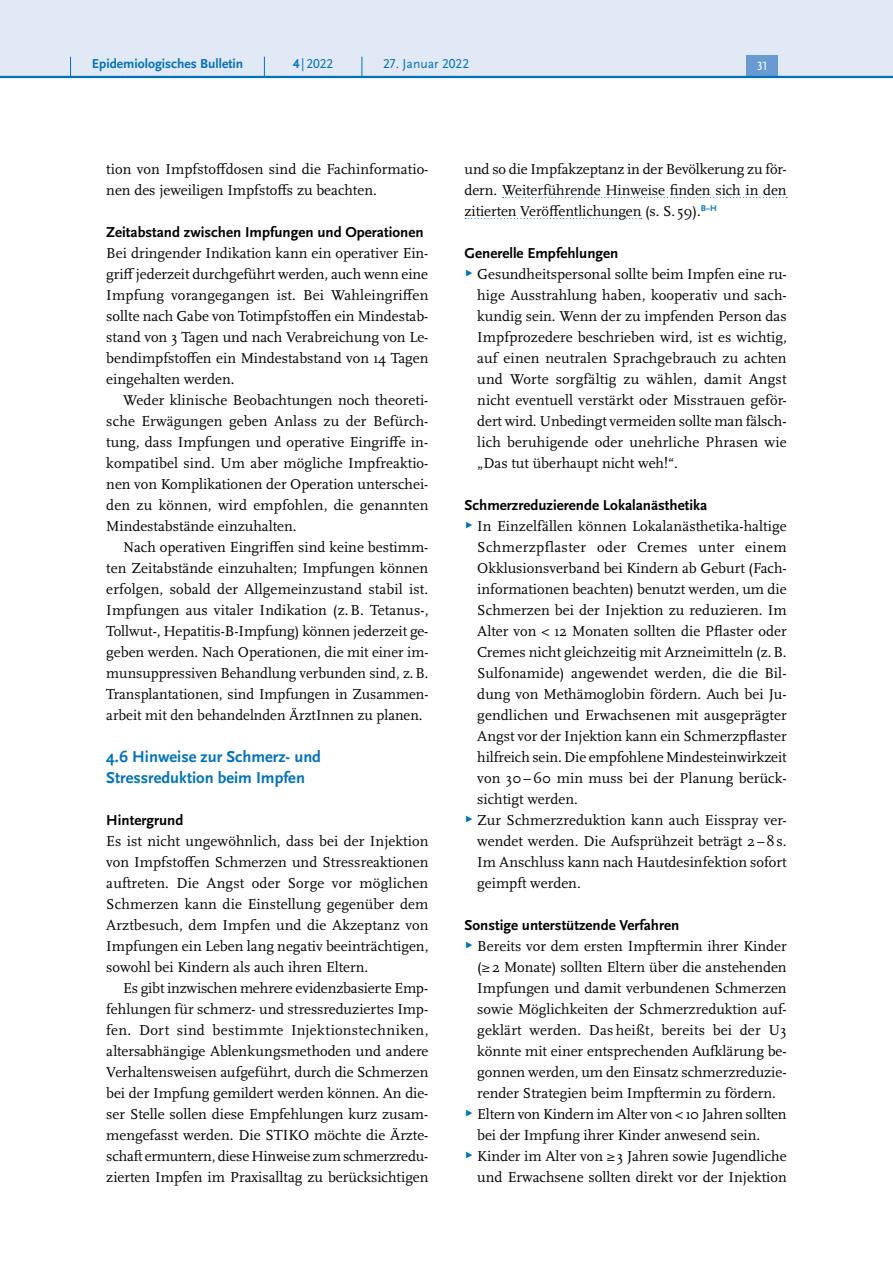
<style>
.page{position:relative;width:893px;height:1263px;background:#fff}
.page>*{position:absolute;margin:0;border:0;box-sizing:border-box;transform-origin:0 0}
.t1{font:700 16.5px/21px "Scala Sans Pro";color:#0072bc}
.P_-_Fließtext{font:15px/21px "Scala Pro";color:#000;text-align:justify}
.t2{font:700 15px "Scala Sans Pro";color:#000}
.t3{font:700 13.5px "Scala Sans Pro";color:#0072bc}
.t4{font:13.5px "Scala Sans Pro";color:#0072bc}
.t5{font:12.45px "Scala Sans Pro";color:#fff}
.s1{font-weight:700}
.s2{font-family:"Scala Sans Pro";font-size:9px;color:#0072bc}
</style>
<div class="page">
<svg style="left:503px;top:197px;width:284px;height:1px"></svg>
<svg style="left:465px;top:218px;width:177px;height:1px"></svg>
<div style="left:0;top:0;width:893px;height:77px;background:#e1e8f6"></div>
<div style="left:746px;top:55px;width:32px;height:21px;background:#679bd2"></div>
<hr style="left:0;top:76px;width:893px;height:2px;background:#0072bc">
<svg style="left:70px;top:57px;width:1px;height:19px"></svg>
<svg style="left:264px;top:57px;width:1px;height:19px"></svg>
<svg style="left:362px;top:57px;width:1px;height:19px"></svg>
<p class="t3" style="left:92px;top:55px;width:153px">Epidemiologisches Bulletin</p>
<p class="t4" style="left:293px;top:55px;width:42px"><span class="s1">4</span> |2022</p>
<p class="t5" style="left:757px;top:59px;width:12px">31</p>
<p class="t4" style="left:383px;top:55px;width:87px">27. Januar 2022</p>
<p class="P_-_Fließtext" style="left:106px;top:158px;width:324px">tion von Impfstoffdosen sind die Fachinformatio&shy;nen des jeweiligen Impfstoffs zu beachten.</p>
<h5 class="t2" style="left:106px;top:223px;width:319px">Zeitabstand zwischen Impfungen und Operationen</h5>
<p class="P_-_Fließtext" style="left:106px;top:242px;width:324px">Bei dringender Indikation kann ein operativer Ein&shy;griff jederzeit durchgeführt werden, auch wenn eine Impfung vorangegangen ist. Bei Wahleingriffen sollte nach Gabe von Totimpfstoffen ein Mindestab&shy;stand von 3 Tagen und nach Verabreichung von Le&shy;bendimpfstoffen ein Mindestabstand von 14 Tagen eingehalten werden.</p>
<p class="P_-_Fließtext" style="left:106px;top:389px;width:324px;text-indent:17px">Weder klinische Beobachtungen noch theoreti&shy;sche Erwägungen geben Anlass zu der Befürch&shy;tung, dass Impfungen und operative Eingriffe in&shy;kompatibel sind. Um aber mögliche Impfreaktio&shy;nen von Komplikationen der Operation unterschei&shy;den zu können, wird empfohlen, die genannten Mindestabstände einzuhalten.</p>
<p class="P_-_Fließtext" style="left:106px;top:536px;width:324px;text-indent:17px">Nach operativen Eingriffen sind keine bestimm&shy;ten Zeitabstände einzuhalten; Impfungen können erfolgen, sobald der Allgemeinzustand stabil ist.<br>Impfungen aus vitaler Indikation (z.B. Tetanus-, Tollwut-, Hepatitis-B-Impfung) können jederzeit ge&shy;geben werden. Nach Operationen, die mit einer im&shy;munsuppressiven Behandlung verbunden sind, z.B.<br>Transplantationen, sind Impfungen in Zusammen&shy;arbeit mit den behandelnden ÄrztInnen zu planen.</p>
<h4 class="t1" style="left:106px;top:746px;width:216px">4.6 Hinweise zur Schmerz- und<br>Stressreduktion beim Impfen</h4>
<h5 class="t2" style="left:106px;top:811px;width:79px">Hintergrund</h5>
<p class="P_-_Fließtext" style="left:106px;top:830px;width:324px">Es ist nicht ungewöhnlich, dass bei der Injektion von Impfstoffen Schmerzen und Stressreaktionen auftreten. Die Angst oder Sorge vor möglichen Schmerzen kann die Einstellung gegenüber dem Arztbesuch, dem Impfen und die Akzeptanz von Impfungen ein Leben lang negativ beeinträchtigen, sowohl bei Kindern als auch ihren Eltern.</p>
<p class="P_-_Fließtext" style="left:106px;top:977px;width:324px;text-indent:17px">Es gibt inzwischen mehrere evidenzbasierte Emp&shy;fehlungen für schmerz- und stressreduziertes Imp&shy;fen. Dort sind bestimmte Injektionstechniken, altersabhängige Ablenkungsmethoden und andere Verhaltensweisen aufgeführt, durch die Schmerzen bei der Impfung gemildert werden können. An die&shy;ser Stelle sollen diese Empfehlungen kurz zusam&shy;mengefasst werden. Die STIKO möchte die Ärzte&shy;schaft ermuntern, diese Hinweise zum schmerzredu&shy;zierten Impfen im Praxisalltag zu berücksichtigen</p>
<p class="P_-_Fließtext" style="left:465px;top:158px;width:324px">und so die Impfakzeptanz in der Bevölkerung zu för&shy;dern. Weiterführende Hinweise finden sich in den zitierten Veröffentlichungen (s. S. 59).<sup>B–H</sup></p>
<h5 class="t2" style="left:465px;top:244px;width:155px">Generelle Empfehlungen</h5>
<p class="P_-_Fließtext" style="left:477px;top:263px;width:311px;text-indent:-13px"><span class="s2">▶</span> Gesundheitspersonal sollte beim Impfen eine ru&shy;hige Ausstrahlung haben, kooperativ und sach&shy;kundig sein. Wenn der zu impfenden Person das Impfprozedere beschrieben wird, ist es wichtig, auf einen neutralen Sprachgebrauch zu achten und Worte sorgfältig zu wählen, damit Angst nicht eventuell verstärkt oder Misstrauen geför&shy;dert wird. Unbedingt vermeiden sollte man fälsch&shy;lich beruhigende oder unehrliche Phrasen wie „Das tut überhaupt nicht weh!“.</p>
<h5 class="t2" style="left:465px;top:496px;width:244px">Schmerzreduzierende Lokalanästhetika</h5>
<p class="P_-_Fließtext" style="left:477px;top:515px;width:311px;text-indent:-13px"><span class="s2">▶</span> In Einzelfällen können Lokalanästhetika-haltige Schmerzpflaster oder Cremes unter einem Okklusionsverband bei Kindern ab Geburt (Fach&shy;informationen beachten) benutzt werden, um die Schmerzen bei der Injektion zu reduzieren. Im Alter von &lt; 12 Monaten sollten die Pflaster oder Cremes nicht gleichzeitig mit Arzneimitteln (z.B.<br>Sulfonamide) angewendet werden, die die Bil&shy;dung von Methämoglobin fördern. Auch bei Ju&shy;gendlichen und Erwachsenen mit ausgeprägter Angst vor der Injektion kann ein Schmerzpflaster hilfreich sein. Die empfohlene Mindesteinwirkzeit von 30–60 min muss bei der Planung berück&shy;sichtigt werden.</p>
<p class="P_-_Fließtext" style="left:477px;top:809px;width:311px;text-indent:-13px"><span class="s2">▶</span> Zur Schmerzreduktion kann auch Eisspray ver&shy;wendet werden. Die Aufsprühzeit beträgt 2 –8s.<br>Im Anschluss kann nach Hautdesinfektion sofort geimpft werden.</p>
<h5 class="t2" style="left:465px;top:916px;width:216px">Sonstige unterstützende Verfahren</h5>
<p class="P_-_Fließtext" style="left:477px;top:935px;width:311px;text-indent:-13px"><span class="s2">▶</span> Bereits vor dem ersten Impftermin ihrer Kinder (≥2 Monate) sollten Eltern über die anstehenden Impfungen und damit verbundenen Schmerzen sowie Möglichkeiten der Schmerzreduktion auf&shy;geklärt werden. Das heißt, bereits bei der U3 könnte mit einer entsprechenden Aufklärung be&shy;gonnen werden, um den Einsatz schmerzreduzie&shy;render Strategien beim Impftermin zu fördern.</p>
<p class="P_-_Fließtext" style="left:477px;top:1103px;width:311px;text-indent:-13px"><span class="s2">▶</span> Eltern von Kindern im Alter von &lt; 10 Jahren sollten bei der Impfung ihrer Kinder anwesend sein.</p>
<p class="P_-_Fließtext" style="left:465px;top:1145px;width:324px;text-align:right"><span class="s2">▶</span> Kinder im Alter von ≥3 Jahren sowie Jugendliche und Erwachsene sollten direkt vor der Injektion</p>
</div>
